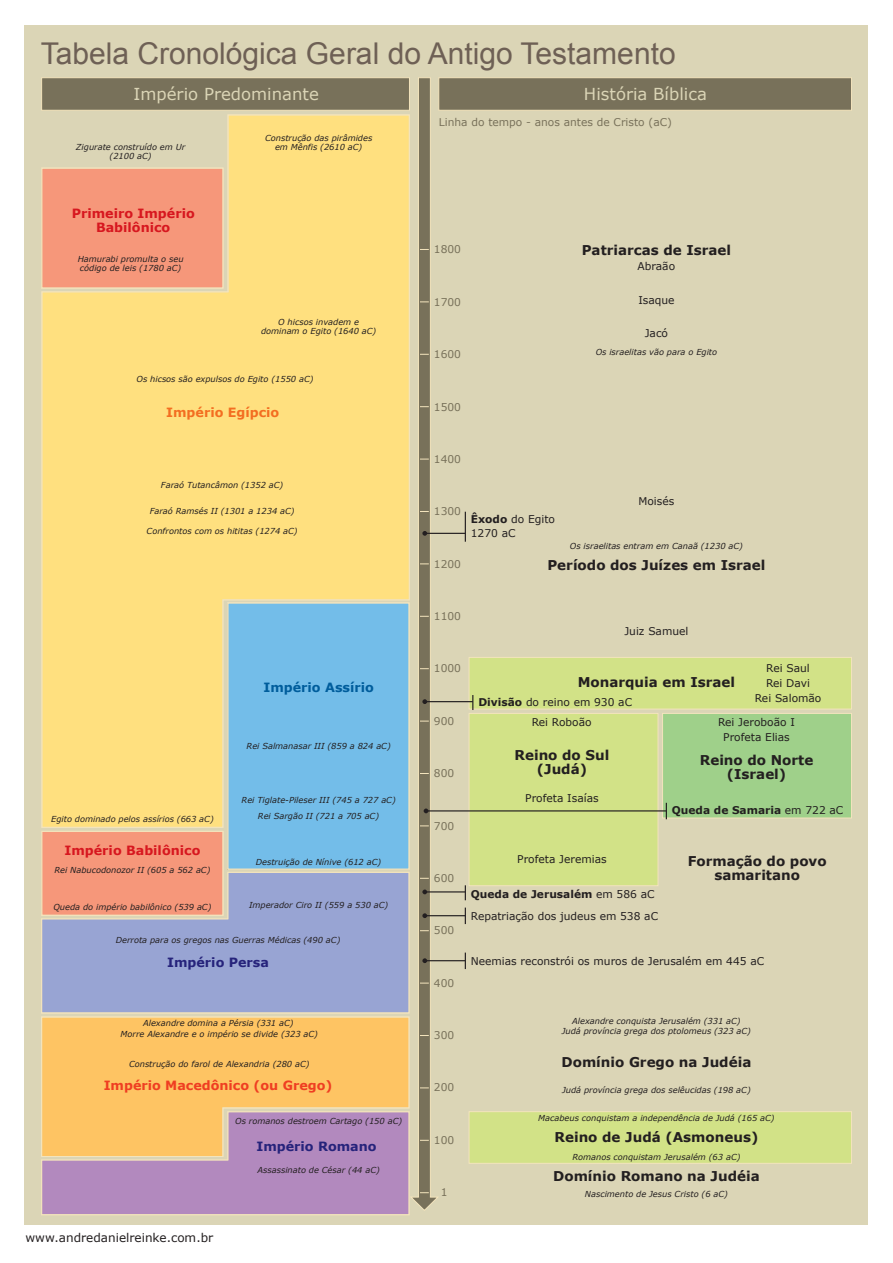
<style>
.page{position:relative;width:893px;height:1263px;background:#fff}
.page>*{position:absolute;margin:0;border:0;box-sizing:border-box;transform-origin:0 0}
.t1{font:30px "Arial";color:#6e6055}
.t2{font:16.5px "Verdana";color:#dbd5b6}
.t3{font:700 13.5px/13.8px "Verdana";color:#231f20;text-align:center}
.t4{font:700 12.75px/13.8px "Verdana";color:#d7171f;text-align:center}
.t5{font:700 12.75px "Verdana";color:#ef3e22}
.t6{font:700 12.75px "Verdana";color:#26237b}
.t7{font:700 12.75px "Verdana";color:#f36e21}
.t8{font:700 12.75px "Verdana";color:#005d9c}
.t9{font:12px "Verdana";color:#231f20}
.t10{font:10.65px/13.8px "Verdana";color:#231f20;text-align:center}
.t11{font:10.65px "Verdana";color:#78715a}
.t12{font:700 10.65px "Verdana";color:#231f20}
.t13{font:italic 8.25px/9px "Verdana";color:#231f20;text-align:center}
.s1{font-weight:700}
.s2{font-weight:400}
</style>
<div class="page">
<div style="left:25px;top:26px;width:843px;height:1199px;background:#dbd5b6"></div>
<div style="left:469px;top:657px;width:383px;height:52px;background:#d2e287;border:1px solid #f3e4bd"></div>
<div style="left:438px;top:77px;width:414px;height:34px;background:#78715a;border:1px solid #f3e4bd"></div>
<div style="left:662px;top:713px;width:190px;height:105px;background:#9fd08a;border:1px solid #f3e4bd"></div>
<div style="left:469px;top:1111px;width:383px;height:53px;background:#d2e287;border:1px solid #f3e4bd"></div>
<div style="left:469px;top:713px;width:189px;height:173px;background:#d2e287;border:1px solid #f3e4bd"></div>
<hr style="left:465px;top:512px;width:1px;height:30px;background:#231f20">
<hr style="left:425px;top:533px;width:40px;height:1px;background:#231f20">
<svg style="left:465px;top:907px;width:1px;height:17px"></svg>
<hr style="left:425px;top:915px;width:40px;height:1px;background:#231f20">
<svg style="left:465px;top:952px;width:1px;height:17px"></svg>
<hr style="left:425px;top:960px;width:40px;height:1px;background:#231f20">
<svg style="left:465px;top:885px;width:1px;height:15px"></svg>
<hr style="left:425px;top:891px;width:40px;height:1px;background:#231f20">
<svg style="left:666px;top:803px;width:1px;height:16px"></svg>
<hr style="left:426px;top:810px;width:240px;height:1px;background:#231f20">
<svg style="left:472px;top:695px;width:1px;height:15px"></svg>
<hr style="left:425px;top:701px;width:48px;height:1px;background:#231f20">
<svg style="left:41px;top:77px;width:399px;height:1138px;background:#d6c297"></svg>
<h1 class="t1" style="left:41px;top:33px;width:636px">Tabela Cronológica Geral do Antigo Testamento</h1>
<h2 class="t2" style="left:134px;top:83px;width:187px">Império Predominante</h2>
<h2 class="t2" style="left:584px;top:83px;width:125px">História Bíblica</h2>
<p class="t13" style="left:265px;top:133px;width:109px">Construção das pirâmides</p>
<p class="t13" style="left:76px;top:142px;width:111px">Zigurate construído em Ur</p>
<p class="t13" style="left:275px;top:142px;width:89px">em Mênfis (2610 aC)</p>
<p class="t13" style="left:110px;top:151px;width:44px">(2100 aC)</p>
<h3 class="t4" style="left:72px;top:206px;width:125px">Primeiro Império<br>Babilônico</h3>
<p class="t13" style="left:78px;top:254px;width:107px;text-align:left">Hamurabi promulta o seu código de leis (1780 aC)</p>
<p class="t13" style="left:261px;top:317px;width:117px">O hicsos invadem e dominam o Egito (1640 aC)</p>
<p class="t13" style="left:137px;top:375px;width:178px">Os hicsos são expulsos do Egito (1550 aC)</p>
<h3 class="t7" style="left:166px;top:404px;width:115px">Império Egípcio</h3>
<p class="t13" style="left:161px;top:481px;width:124px">Faraó Tutancâmon (1352 aC)</p>
<p class="t13" style="left:150px;top:507px;width:146px">Faraó Ramsés II (1301 a 1234 aC)</p>
<p class="t13" style="left:147px;top:526px;width:153px">Confrontos com os hititas (1274 aC)</p>
<h3 class="t8" style="left:263px;top:679px;width:112px">Império Assírio</h3>
<p class="t13" style="left:51px;top:814px;width:164px">Egito dominado pelos assírios (663 aC)</p>
<p class="t13" style="left:247px;top:741px;width:146px">Rei Salmanasar III (859 a 824 aC)</p>
<p class="t13" style="left:242px;top:792px;width:156px;line-height:15.5px">Rei Tiglate-Pileser III (745 a 727 aC)<br>Rei Sargão II (721 a 705 aC)</p>
<h3 class="t4" style="left:64px;top:843px;width:137px">Império Babilônico</h3>
<p class="t13" style="left:256px;top:857px;width:127px">Destruição de Nínive (612 aC)</p>
<p class="t13" style="left:55px;top:865px;width:157px">Rei Nabucodonozor II (605 a 562 aC)</p>
<p class="t13" style="left:53px;top:903px;width:160px">Queda do império babilônico (539 aC)</p>
<p class="t13" style="left:249px;top:900px;width:141px">Imperador Ciro II (559 a 530 aC)</p>
<p class="t13" style="left:116px;top:936px;width:226px">Derrota para os gregos nas Guerras Médicas (490 aC)</p>
<h3 class="t6" style="left:167px;top:954px;width:103px">Império Persa</h3>
<p class="t13" style="left:121px;top:1017px;width:199px;line-height:11.4px">Alexandre domina a Pérsia (331 aC)<br>Morre Alexandre e o império se divide (323 aC)</p>
<p class="t13" style="left:129px;top:1059px;width:182px">Construção do farol de Alexandria (280 aC)</p>
<h3 class="t5" style="left:104px;top:1076px;width:230px">Império Macedônico (ou Grego)</h3>
<p class="t13" style="left:235px;top:1116px;width:168px">Os romanos destroem Cartago (150 aC)</p>
<h3 class="t6" style="left:256px;top:1137px;width:122px">Império Romano</h3>
<h3 class="t9" style="left:25px;top:1229px;width:189px">www.andredanielreinke.com.br</h3>
<p class="t13" style="left:258px;top:1165px;width:124px">Assassinato de César (44 aC)</p>
<p class="t11" style="left:439px;top:115px;width:235px">Linha do tempo - anos antes de Cristo (aC)</p>
<p class="t11" style="left:434px;top:242px;width:29px">1800</p>
<p class="t11" style="left:434px;top:295px;width:29px">1700</p>
<p class="t11" style="left:434px;top:347px;width:29px">1600</p>
<h3 class="t3" style="left:582px;top:243px;width:151px">Patriarcas de Israel</h3>
<p class="t10" style="left:637px;top:259px;width:39px">Abraão</p>
<p class="t10" style="left:638px;top:293px;width:38px">Isaque</p>
<p class="t10" style="left:645px;top:326px;width:25px">Jacó</p>
<p class="t13" style="left:596px;top:348px;width:123px">Os israelitas vão para o Egito</p>
<p class="t11" style="left:434px;top:399px;width:29px">1500</p>
<p class="t11" style="left:434px;top:452px;width:29px">1400</p>
<p class="t11" style="left:434px;top:504px;width:29px">1300</p>
<p class="t11" style="left:434px;top:556px;width:29px">1200</p>
<p class="t10" style="left:471px;top:512px;width:86px;text-align:left"><span class="s1">Êxodo</span> do Egito<br>1270 aC</p>
<p class="t10" style="left:638px;top:494px;width:37px">Moisés</p>
<p class="t13" style="left:570px;top:541px;width:175px">Os israelitas entram em Canaã (1230 aC)</p>
<h3 class="t3" style="left:547px;top:558px;width:220px">Período dos Juízes em Israel</h3>
<p class="t11" style="left:434px;top:609px;width:29px">1100</p>
<p class="t10" style="left:624px;top:624px;width:66px">Juiz Samuel</p>
<p class="t11" style="left:434px;top:661px;width:29px">1000</p>
<p class="t11" style="left:434px;top:714px;width:22px">900</p>
<p class="t11" style="left:434px;top:766px;width:22px">800</p>
<p class="t11" style="left:434px;top:818px;width:22px">700</p>
<p class="t11" style="left:434px;top:871px;width:22px">600</p>
<p class="t11" style="left:434px;top:923px;width:22px">500</p>
<p class="t11" style="left:434px;top:975px;width:22px">400</p>
<h3 class="t3" style="left:578px;top:675px;width:159px">Monarquia em Israel</h3>
<p class="t10" style="left:478px;top:695px;width:155px"><span class="s1">Divisão</span> do reino em 930 aC</p>
<p class="t10" style="left:766px;top:662px;width:45px">Rei Saul</p>
<p class="t10" style="left:755px;top:676px;width:68px;line-height:14.7px">Rei Davi<br>Rei Salomão</p>
<p class="t10" style="left:532px;top:715px;width:61px">Rei Roboão</p>
<h3 class="t3" style="left:515px;top:748px;width:96px">Reino do Sul (Judá)</h3>
<p class="t10" style="left:525px;top:791px;width:75px">Profeta Isaías</p>
<p class="t10" style="left:517px;top:852px;width:91px">Profeta Jeremias</p>
<p class="t12" style="left:471px;top:886px;width:185px">Queda de Jerusalém <span class="s2">em 586 aC</span></p>
<p class="t10" style="left:718px;top:714px;width:78px;line-height:15px">Rei Jeroboão I<br>Profeta Elias</p>
<h3 class="t3" style="left:700px;top:753px;width:115px">Reino do Norte (Israel)</h3>
<p class="t12" style="left:672px;top:803px;width:173px">Queda de Samaria <span class="s2">em 722 aC</span></p>
<h3 class="t3" style="left:688px;top:854px;width:140px">Formação do povo samaritano</h3>
<p class="t10" style="left:471px;top:909px;width:189px">Repatriação dos judeus em 538 aC</p>
<p class="t10" style="left:471px;top:954px;width:295px">Neemias reconstrói os muros de Jerusalém em 445 aC</p>
<p class="t13" style="left:572px;top:1016px;width:170px">Alexandre conquista Jerusalém (331 aC)</p>
<p class="t11" style="left:434px;top:1028px;width:22px">300</p>
<p class="t13" style="left:562px;top:1027px;width:191px">Judá província grega dos ptolomeus (323 aC)</p>
<h3 class="t3" style="left:561px;top:1055px;width:191px">Domínio Grego na Judéia</h3>
<p class="t11" style="left:434px;top:1080px;width:22px">200</p>
<p class="t11" style="left:434px;top:1132px;width:22px">100</p>
<p class="t11" style="left:441px;top:1185px;width:8px">1</p>
<p class="t13" style="left:562px;top:1085px;width:190px">Judá província grega dos selêucidas (198 aC)</p>
<p class="t13" style="left:538px;top:1113px;width:238px">Macabeus conquistam a independência de Judá (165 aC)</p>
<p class="t13" style="left:572px;top:1152px;width:170px">Romanos conquistam Jerusalém (63 aC)</p>
<p class="t13" style="left:585px;top:1189px;width:145px">Nascimento de Jesus Cristo (6 aC)</p>
<h3 class="t3" style="left:555px;top:1129px;width:205px">Reino de Judá (Asmoneus)</h3>
<h3 class="t3" style="left:553px;top:1168px;width:208px">Domínio Romano na Judéia</h3>
</div>
